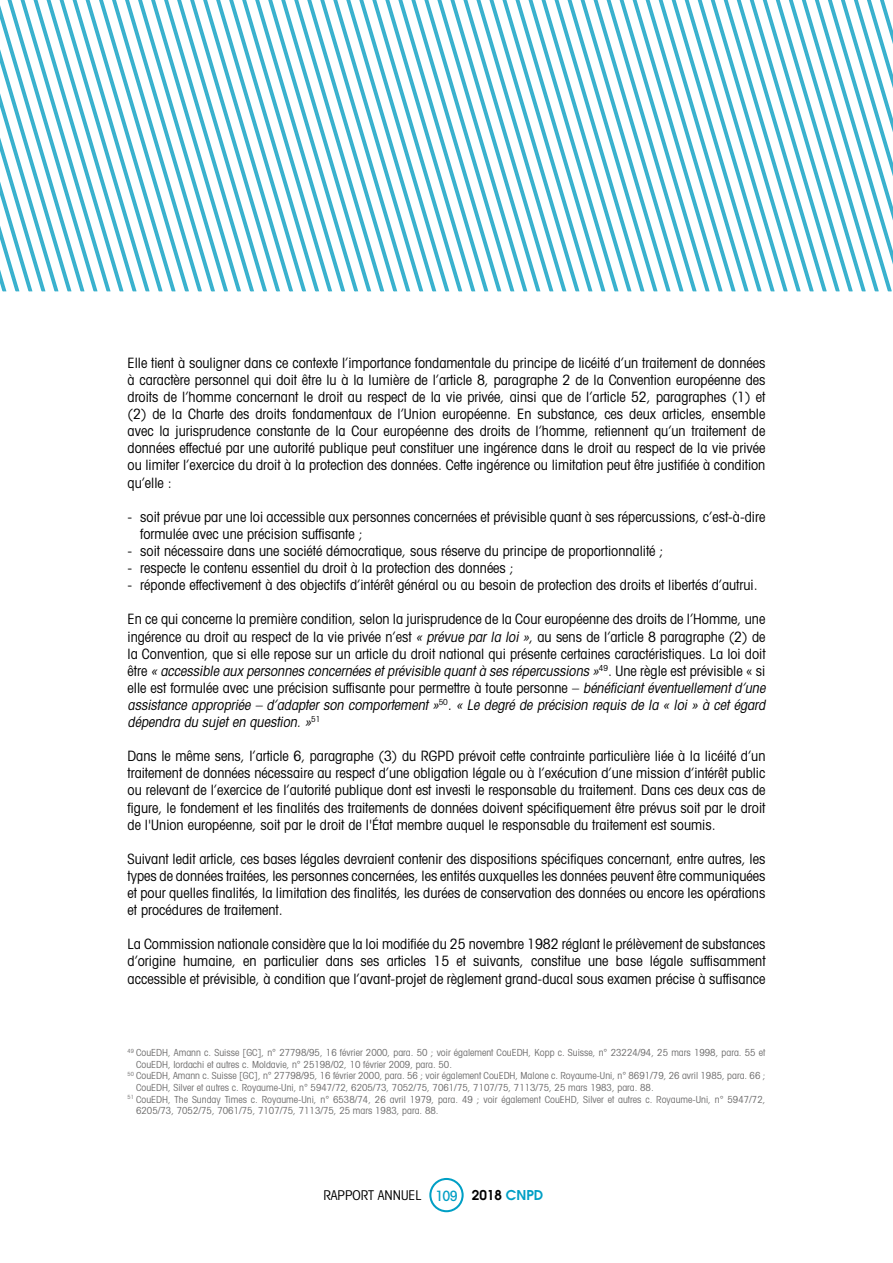
<style>
.page{position:relative;width:893px;height:1263px;background:#fff}
.page>*{position:absolute;margin:0;border:0;box-sizing:border-box;transform-origin:0 0}
.t1{font:condensed 14.25px/17.1px "Avant Garde";color:#000;text-align:justify}
.t2{font:condensed 13.5px "Avant Garde";color:#000}
.t3{font:condensed 9.75px "Avant Garde";color:#706f6f}
.s1{font-style:italic}
.s2{font-weight:500;font-size:14.25px;color:#009fc5}
.s3{font-weight:600;font-stretch:normal}
.s4{font-weight:600;font-stretch:normal;color:#009fc5}
</style>
<div class="page">
<svg style="left:326px;top:0;width:567px;height:291px"></svg>
<svg style="left:0;top:0;width:326px;height:291px"></svg>
<svg style="left:429px;top:1178px;width:35px;height:34px"></svg>
<div style="left:431px;top:1180px;width:31px;height:30px;background:#fff;border-radius:50%"></div>
<p class="t1" style="left:128px;top:354px;width:639px">Elle tient à souligner dans ce contexte l’importance fondamentale du principe de licéité d’un traitement de données à caractère personnel qui doit être lu à la lumière de l’article 8, paragraphe 2 de la Convention européenne des droits de l’homme concernant le droit au respect de la vie privée, ainsi que de l’article 52, paragraphes (1) et (2) de la Charte des droits fondamentaux de l’Union européenne. En substance, ces deux articles, ensemble avec la jurisprudence constante de la Cour européenne des droits de l’homme, retiennent qu’un traitement de données effectué par une autorité publique peut constituer une ingérence dans le droit au respect de la vie privée ou limiter l’exercice du droit à la protection des données. Cette ingérence ou limitation peut être justifiée à condition qu’elle :</p>
<p class="t1" style="left:140px;top:508px;width:626px;text-indent:-13px">- soit prévue par une loi accessible aux personnes concernées et prévisible quant à ses répercussions, c’est-à-dire formulée avec une précision suffisante ;</p>
<p class="t1" style="left:128px;top:542px;width:537px">- soit nécessaire dans une société démocratique, sous réserve du principe de proportionnalité ;</p>
<p class="t1" style="left:128px;top:559px;width:388px">- respecte le contenu essentiel du droit à la protection des données ;</p>
<p class="t1" style="left:128px;top:576px;width:632px">- réponde effectivement à des objectifs d’intérêt général ou au besoin de protection des droits et libertés d’autrui.</p>
<p class="t1" style="left:128px;top:610px;width:642px;text-align:left">En ce qui concerne la première condition, selon la jurisprudence de la Cour européenne des droits de l’Homme, une ingérence au droit au respect de la vie privée n’est <span class="s1">« prévue par la loi »</span>, au sens de l’article 8 paragraphe (2) de la Convention, que si elle repose sur un article du droit national qui présente certaines caractéristiques. La loi doit ê t r e <span class="s1">« accessible aux personnes concernées etprévisible quantà ses répercussions »</span><sup>4</sup> <sup>9</sup> . U n e r è g l e e s t p r é v i s i b l e « s i elle est formulée avec une précision suffisante pour permettre à toute personne – <span class="s1">bénéficiant éventuellement d’une assistance appropriée – d’adapter son comportement »</span><sup>5</sup> <sup>0</sup> <span class="s1">. « Le degré de précision requis de la « loi » à cet égard dépendra du sujet en question. »</span><sup>5</sup> <sup>1</sup></p>
<p class="t1" style="left:128px;top:747px;width:639px">Dans le même sens, l’article 6, paragraphe (3) du RGPD prévoit cette contrainte particulière liée à la licéité d’un traitement de données nécessaire au respect d’une obligation légale ou à l’exécution d’une mission d’intérêt public ou relevant de l’exercice de l’autorité publique dont est investi le responsable du traitement. Dans ces deux cas de figure, le fondement et les finalités des traitements de données doivent spécifiquement être prévus soit par le droit de l'Union européenne, soit par le droit de l'État membre auquel le responsable du traitement est soumis.</p>
<p class="t1" style="left:128px;top:850px;width:639px">Suivant ledit article, ces bases légales devraient contenir des dispositions spécifiques concernant, entre autres, les types de données traitées, les personnes concernées, les entités auxquelles les données peuvent être communiquées et pour quelles finalités, la limitation des finalités, les durées de conservation des données ou encore les opérations et procédures de traitement.</p>
<p class="t1" style="left:128px;top:935px;width:639px">La Commission nationale considère que la loi modifiée du 25 novembre 1982 réglant le prélèvement de substances d’origine humaine, en particulier dans ses articles 15 et suivants, constitue une base légale suffisamment accessible et prévisible, à condition que l’avant-projet de règlement grand-ducal sous examen précise à suffisance</p>
<p class="t3" style="left:128px;top:1046px;width:639px"><sup>49</sup> CouEDH, Amann c. Suisse [GC], n° 27798/95, 16 février 2000, para. 50 ; voir également CouEDH, Kopp c. Suisse, n° 23224/94, 25 mars 1998, para. 55 et</p>
<p class="t3" style="left:136px;top:1058px;width:317px">CouEDH, Iordachi et autres c. Moldavie, n° 25198/02, 10 février 2009, para. 50.</p>
<p class="t3" style="left:128px;top:1070px;width:639px"><sup>50</sup> CouEDH, Amann c. Suisse [GC], n° 27798/95, 16 février 2000, para. 56 ; voir également CouEDH, Malone c. Royaume-Uni, n° 8691/79, 26 avril 1985, para. 66 ;</p>
<p class="t3" style="left:136px;top:1081px;width:519px">CouEDH, Silver et autres c. Royaume-Uni, n° 5947/72, 6205/73, 7052/75, 7061/75, 7107/75, 7113/75, 25 mars 1983, para. 88.</p>
<p class="t3" style="left:128px;top:1093px;width:639px"><sup>51</sup> CouEDH, The Sunday Times c. Royaume-Uni, n° 6538/74, 26 avril 1979, para. 49 ; voir également CouEHD, Silver et autres c. Royaume-Uni, n° 5947/72,</p>
<p class="t3" style="left:136px;top:1105px;width:304px">6205/73, 7052/75, 7061/75, 7107/75, 7113/75, 25 mars 1983, para. 88.</p>
<p class="t2" style="left:323px;top:1186px;width:222px">RAPPORT ANNUEL <span class="s2">109</span> <span class="s3">2018</span> <span class="s4">CNPD</span></p>
</div>
